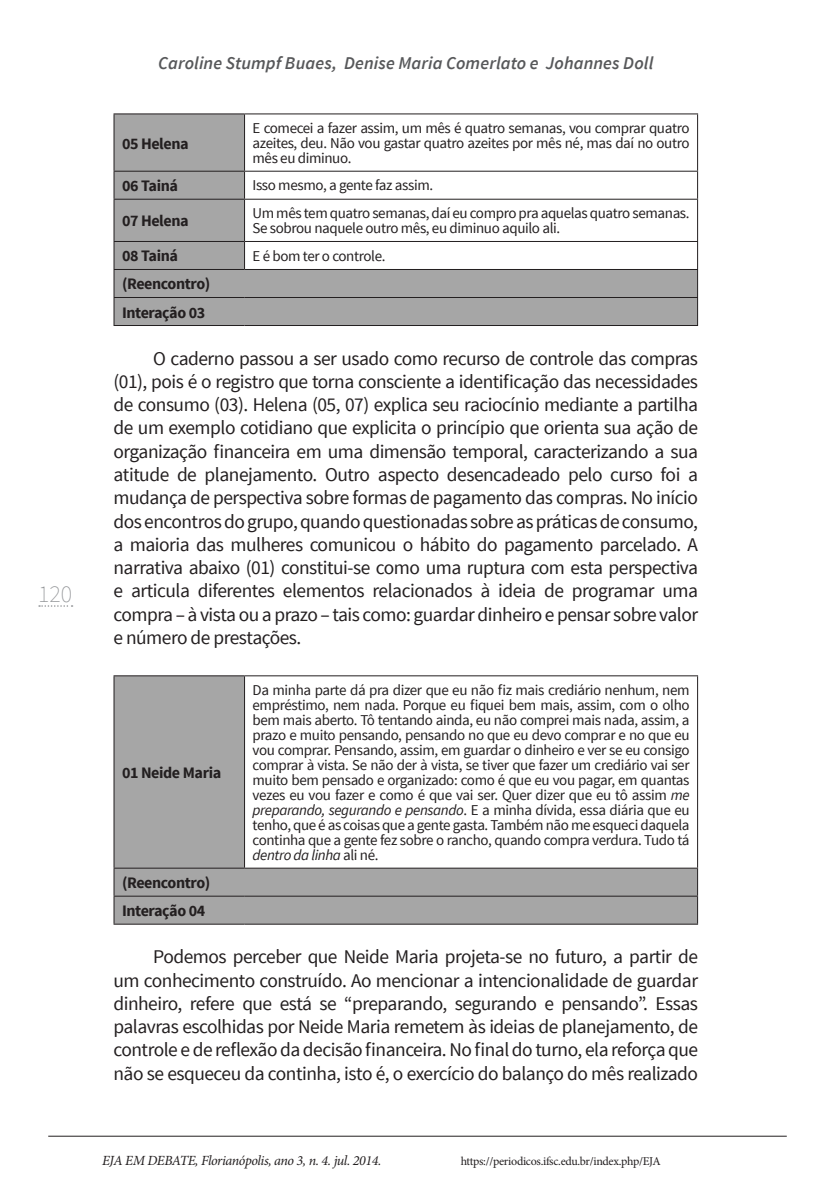
<style>
.page{position:relative;width:840px;height:1191px;background:#fff}
.page>*{position:absolute;margin:0;border:0;box-sizing:border-box;transform-origin:0 0}
.t1{font:200 24px "Source Sans Pro";color:#939598}
.Corpo_de_texto{font:19.4px/23.2px "Source Sans Pro";letter-spacing:-.025em;color:#231f20;text-align:justify}
.t2{font:italic 600 18px "Source Sans Pro";letter-spacing:.005em;color:#57585a}
.Corpo_de_texto-2{font:700 16px "Source Sans Pro";letter-spacing:-.025em;color:#231f20}
.corpo_tabela{font:15px/15px "Source Sans Pro";letter-spacing:-.025em;color:#231f20;text-align:justify}
.t3{font:italic 14px "Minion Pro";letter-spacing:-.03em;color:#231f20}
.t4{font:12px "Minion Pro";letter-spacing:-.025em;color:#231f20}
.s1{font-style:italic}
</style>
<div class="page">
<svg style="left:39px;top:605px;width:33px;height:2px"></svg>
<hr style="left:48px;top:1135px;width:738px;height:1px;background:#231f20">
<svg style="left:114px;top:114px;width:582px;height:211px"></svg>
<hr style="left:113px;top:113px;width:131px;height:1px;background:#231f20">
<hr style="left:113px;top:114px;width:1px;height:57px;background:#231f20">
<hr style="left:113px;top:171px;width:131px;height:1px;background:#231f20">
<svg style="left:113px;top:172px;width:1px;height:27px"></svg>
<hr style="left:113px;top:199px;width:131px;height:1px;background:#231f20">
<hr style="left:113px;top:200px;width:1px;height:41px;background:#231f20">
<hr style="left:113px;top:241px;width:131px;height:1px;background:#231f20">
<hr style="left:113px;top:269px;width:131px;height:1px;background:#231f20">
<hr style="left:113px;top:297px;width:131px;height:1px;background:#231f20">
<svg style="left:113px;top:242px;width:1px;height:83px"></svg>
<hr style="left:244px;top:297px;width:453px;height:1px;background:#231f20">
<hr style="left:113px;top:325px;width:131px;height:1px;background:#231f20">
<hr style="left:244px;top:325px;width:453px;height:1px;background:#231f20">
<hr style="left:244px;top:113px;width:453px;height:1px;background:#231f20">
<hr style="left:244px;top:114px;width:1px;height:57px;background:#231f20">
<hr style="left:696px;top:114px;width:1px;height:57px;background:#231f20">
<hr style="left:244px;top:171px;width:453px;height:1px;background:#231f20">
<svg style="left:244px;top:172px;width:1px;height:27px"></svg>
<hr style="left:244px;top:199px;width:453px;height:1px;background:#231f20">
<hr style="left:244px;top:200px;width:1px;height:41px;background:#231f20">
<hr style="left:696px;top:200px;width:1px;height:41px;background:#231f20">
<hr style="left:244px;top:241px;width:453px;height:1px;background:#231f20">
<svg style="left:244px;top:242px;width:1px;height:27px"></svg>
<svg style="left:696px;top:270px;width:1px;height:55px"></svg>
<hr style="left:244px;top:269px;width:453px;height:1px;background:#231f20">
<svg style="left:114px;top:676px;width:582px;height:247px"></svg>
<hr style="left:113px;top:675px;width:131px;height:1px;background:#231f20">
<hr style="left:113px;top:676px;width:1px;height:191px;background:#231f20">
<hr style="left:113px;top:867px;width:131px;height:1px;background:#231f20">
<hr style="left:113px;top:895px;width:131px;height:1px;background:#231f20">
<svg style="left:113px;top:868px;width:1px;height:55px"></svg>
<hr style="left:244px;top:895px;width:453px;height:1px;background:#231f20">
<svg style="left:696px;top:868px;width:1px;height:55px"></svg>
<hr style="left:113px;top:923px;width:131px;height:1px;background:#231f20">
<hr style="left:244px;top:923px;width:453px;height:1px;background:#231f20">
<hr style="left:244px;top:675px;width:453px;height:1px;background:#231f20">
<hr style="left:244px;top:676px;width:1px;height:191px;background:#231f20">
<hr style="left:696px;top:676px;width:1px;height:191px;background:#231f20">
<hr style="left:244px;top:867px;width:453px;height:1px;background:#231f20">
<p class="t1" style="left:38px;top:579px;width:35px">120</p>
<p class="t2" style="left:158px;top:52px;width:496px">Caroline Stumpf Buaes, Denise Maria Comerlato e Johannes Doll</p>
<p class="Corpo_de_texto-2" style="left:122px;top:133px;width:68px">05 Helena</p>
<p class="corpo_tabela" style="left:252px;top:121px;width:438px">E comecei a fazer assim, um mês é quatro semanas, vou comprar quatro azeites, deu. Não vou gastar quatro azeites por mês né, mas daí no outro mês eu diminuo.</p>
<p class="Corpo_de_texto-2" style="left:122px;top:176px;width:57px">06 Tainá</p>
<p class="corpo_tabela" style="left:252px;top:178px;width:182px">Isso mesmo, a gente faz assim.</p>
<p class="Corpo_de_texto-2" style="left:122px;top:211px;width:68px">07 Helena</p>
<p class="corpo_tabela" style="left:252px;top:206px;width:438px">Um mês tem quatro semanas, daí eu compro pra aquelas quatro semanas.<br>Se sobrou naquele outro mês, eu diminuo aquilo ali.</p>
<p class="Corpo_de_texto-2" style="left:122px;top:246px;width:57px">08 Tainá</p>
<p class="corpo_tabela" style="left:252px;top:248px;width:134px">E é bom ter o controle.</p>
<p class="Corpo_de_texto-2" style="left:122px;top:274px;width:90px">(Reencontro)</p>
<p class="Corpo_de_texto-2" style="left:122px;top:302px;width:85px">Interação 03</p>
<p class="Corpo_de_texto" style="left:113px;top:347px;width:586px;text-indent:40px">O caderno passou a ser usado como recurso de controle das compras (01), pois é o registro que torna consciente a identificação das necessidades de consumo (03). Helena (05, 07) explica seu raciocínio mediante a partilha de um exemplo cotidiano que explicita o princípio que orienta sua ação de organização financeira em uma dimensão temporal, caracterizando a sua atitude de planejamento. Outro aspecto desencadeado pelo curso foi a mudança de perspectiva sobre formas de pagamento das compras. No início dos encontros do grupo, quando questionadas sobre as práticas de consumo, a maioria das mulheres comunicou o hábito do pagamento parcelado. A narrativa abaixo (01) constitui-se como uma ruptura com esta perspectiva e articula diferentes elementos relacionados à ideia de programar uma compra – à vista ou a prazo – tais como: guardar dinheiro e pensar sobre valor e número de prestações.</p>
<p class="Corpo_de_texto-2" style="left:122px;top:762px;width:101px">01 Neide Maria</p>
<p class="corpo_tabela" style="left:252px;top:683px;width:438px">Da minha parte dá pra dizer que eu não fiz mais crediário nenhum, nem empréstimo, nem nada. Porque eu fiquei bem mais, assim, com o olho bem mais aberto. Tô tentando ainda, eu não comprei mais nada, assim, a prazo e muito pensando, pensando no que eu devo comprar e no que eu vou comprar. Pensando, assim, em guardar o dinheiro e ver se eu consigo comprar à vista. Se não der à vista, se tiver que fazer um crediário vai ser muito bem pensado e organizado: como é que eu vou pagar, em quantas vezes eu vou fazer e como é que vai ser. Quer dizer que eu tô assim <span class="s1">me preparando, segurando e pensando</span>. E a minha dívida, essa diária que eu tenho, que é as coisas que a gente gasta. Também não me esqueci daquela continha que a gente fez sobre o rancho, quando compra verdura. Tudo tá <span class="s1">dentro da linha</span> ali né.</p>
<p class="Corpo_de_texto-2" style="left:122px;top:872px;width:90px">(Reencontro)</p>
<p class="Corpo_de_texto-2" style="left:122px;top:900px;width:85px">Interação 04</p>
<p class="Corpo_de_texto" style="left:113px;top:945px;width:585px;text-indent:40px">Podemos perceber que Neide Maria projeta-se no futuro, a partir de um conhecimento construído. Ao mencionar a intencionalidade de guardar dinheiro, refere que está se “preparando, segurando e pensando”. Essas palavras escolhidas por Neide Maria remetem às ideias de planejamento, de controle e de reflexão da decisão financeira. No final do turno, ela reforça que não se esqueceu da continha, isto é, o exercício do balanço do mês realizado</p>
<p class="t3" style="left:102px;top:1151px;width:281px">EJA EM DEBATE, Florianópolis, ano 3, n. 4. jul. 2014.</p>
<p class="t4" style="left:460px;top:1153px;width:201px">https://periodicos.ifsc.edu.br/index.php/EJA</p>
</div>
